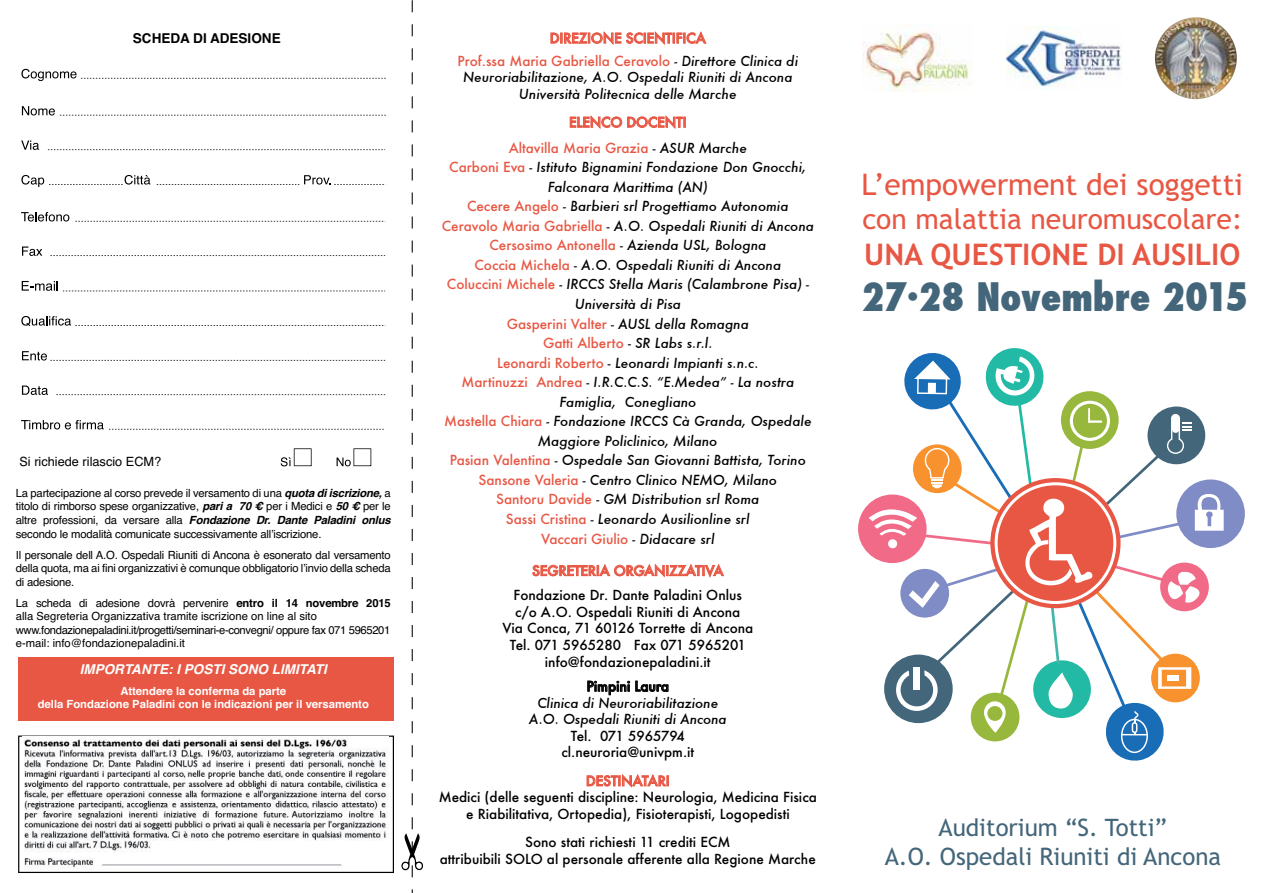
<style>
.page{position:relative;width:1263px;height:893px;background:#fff}
.page>*{position:absolute;margin:0;border:0;box-sizing:border-box;transform-origin:0 0}
.t1{font:800 condensed 38.1px "Futura";color:#44667a}
.t2{font:29.85px "Trebuchet MS";color:#e85744}
.t3{font:700 29.85px "Trebuchet MS";color:#e85744}
.t4{font:28.2px "Trebuchet MS";color:#e85744}
.t5{font:24px/28.8px "Trebuchet MS";color:#44667a;text-align:center}
.t6{font:italic 500 13.5px/19.5px "Futura";color:#000;text-align:center}
.t7{font:500 13.5px/16.5px "Futura";color:#000;text-align:center}
.t8{font:500 13.5px/22.5px "Futura";letter-spacing:-.01em;color:#e85744;text-align:center}
.t9{font:italic 700 13.5px "Helvetica";color:#fff}
.t10{font:700 13.5px "Helvetica";color:#000}
.t11{font:12.75px "Helvetica";color:#000}
.t12{font:11.25px/13.5px "Helvetica";letter-spacing:-.015em;color:#000;text-align:justify}
.t13{font:700 11.25px/13.5px "Helvetica";color:#fff;text-align:center}
.s1{font-weight:700;font-style:italic}
.s2{font-weight:700}
.s3{font-style:italic;color:#000}
.s4{font-style:normal;color:#e85744}
</style>
<div class="page">
<svg style="left:18px;top:736px;width:376px;height:137px"></svg>
<img style="left:23px;top:737px;width:365px;height:133px">
<svg style="left:21px;top:69px;width:365px;height:12px"></svg>
<svg style="left:22px;top:106px;width:364px;height:10px"></svg>
<svg style="left:21px;top:141px;width:18px;height:9px"></svg>
<svg style="left:48px;top:149px;width:337px;height:1px"></svg>
<svg style="left:21px;top:175px;width:129px;height:12px"></svg>
<svg style="left:157px;top:175px;width:229px;height:10px"></svg>
<svg style="left:21px;top:316px;width:364px;height:10px"></svg>
<svg style="left:22px;top:351px;width:363px;height:10px"></svg>
<svg style="left:21px;top:212px;width:48px;height:10px"></svg>
<svg style="left:75px;top:221px;width:310px;height:1px"></svg>
<svg style="left:22px;top:247px;width:20px;height:9px"></svg>
<svg style="left:50px;top:255px;width:335px;height:1px"></svg>
<svg style="left:22px;top:386px;width:26px;height:9px"></svg>
<svg style="left:56px;top:394px;width:329px;height:1px"></svg>
<svg style="left:21px;top:420px;width:363px;height:10px"></svg>
<svg style="left:22px;top:281px;width:363px;height:11px"></svg>
<svg style="left:337px;top:448px;width:34px;height:18px"></svg>
<svg style="left:281px;top:448px;width:31px;height:18px"></svg>
<svg style="left:412px;top:0;width:1px;height:12px"></svg>
<svg style="left:412px;top:24px;width:1px;height:12px"></svg>
<svg style="left:412px;top:48px;width:1px;height:12px"></svg>
<svg style="left:412px;top:72px;width:1px;height:12px"></svg>
<svg style="left:412px;top:96px;width:1px;height:12px"></svg>
<svg style="left:412px;top:120px;width:1px;height:12px"></svg>
<svg style="left:412px;top:144px;width:1px;height:12px"></svg>
<svg style="left:412px;top:168px;width:1px;height:12px"></svg>
<svg style="left:412px;top:192px;width:1px;height:13px"></svg>
<svg style="left:412px;top:217px;width:1px;height:12px"></svg>
<svg style="left:412px;top:241px;width:1px;height:12px"></svg>
<svg style="left:412px;top:265px;width:1px;height:12px"></svg>
<svg style="left:412px;top:289px;width:1px;height:12px"></svg>
<svg style="left:412px;top:313px;width:1px;height:12px"></svg>
<svg style="left:412px;top:337px;width:1px;height:12px"></svg>
<svg style="left:412px;top:361px;width:1px;height:12px"></svg>
<svg style="left:412px;top:385px;width:1px;height:12px"></svg>
<svg style="left:412px;top:409px;width:1px;height:12px"></svg>
<svg style="left:412px;top:433px;width:1px;height:12px"></svg>
<svg style="left:412px;top:457px;width:1px;height:12px"></svg>
<svg style="left:412px;top:481px;width:1px;height:12px"></svg>
<svg style="left:412px;top:505px;width:1px;height:12px"></svg>
<svg style="left:412px;top:529px;width:1px;height:12px"></svg>
<svg style="left:412px;top:553px;width:1px;height:12px"></svg>
<svg style="left:412px;top:577px;width:1px;height:12px"></svg>
<svg style="left:412px;top:601px;width:1px;height:12px"></svg>
<svg style="left:412px;top:625px;width:1px;height:12px"></svg>
<svg style="left:412px;top:649px;width:1px;height:12px"></svg>
<svg style="left:412px;top:673px;width:1px;height:12px"></svg>
<svg style="left:412px;top:697px;width:1px;height:12px"></svg>
<svg style="left:412px;top:721px;width:1px;height:12px"></svg>
<svg style="left:412px;top:745px;width:1px;height:12px"></svg>
<svg style="left:412px;top:769px;width:1px;height:12px"></svg>
<svg style="left:412px;top:793px;width:1px;height:12px"></svg>
<svg style="left:401px;top:817px;width:22px;height:60px"></svg>
<svg style="left:550px;top:31px;width:156px;height:14px"></svg>
<svg style="left:570px;top:115px;width:116px;height:14px"></svg>
<svg style="left:532px;top:564px;width:192px;height:14px"></svg>
<svg style="left:587px;top:681px;width:81px;height:14px"></svg>
<svg style="left:587px;top:774px;width:82px;height:14px"></svg>
<div style="left:18px;top:657px;width:376px;height:64px;background:#e85744"></div>
<img style="left:1006px;top:27px;width:115px;height:61px">
<img style="left:862px;top:31px;width:111px;height:60px">
<img style="left:1155px;top:17px;width:82px;height:82px;border-radius:41px">
<div style="left:1176px;top:479px;width:69px;height:69px;background:#808cc5;border-radius:50%"></div>
<div style="left:858px;top:494px;width:68px;height:69px;background:#f16a87;border-radius:50%"></div>
<svg style="left:869px;top:348px;width:355px;height:413px"></svg>
<p class="t10" style="left:133px;top:28px;width:149px">SCHEDA DI ADESIONE</p>
<p class="t11" style="left:19px;top:452px;width:143px">Si richiede rilascio ECM?</p>
<p class="t12" style="left:16px;top:487px;width:376px">La partecipazione al corso prevede il versamento di una <span class="s1">quota di iscrizione,</span> a titolo di rimborso spese organizzative, <span class="s1">pari a 70 €</span> per i Medici e <span class="s1">50 €</span> per le altre professioni, da versare alla <span class="s1">Fondazione Dr. Dante Paladini onlus </span>secondo le modalità comunicate successivamente all’iscrizione.</p>
<p class="t12" style="left:16px;top:548px;width:376px">Il personale dell A.O. Ospedali Riuniti di Ancona è esonerato dal versamento della quota, ma ai fini organizzativi è comunque obbligatorio l’invio della scheda di adesione.</p>
<p class="t12" style="left:16px;top:596px;width:376px;text-align:left">La scheda di adesione dovrà pervenire <span class="s2">entro il 14 novembre 2015 </span>alla Segreteria Organizzativa tramite iscrizione on line al sito www.fondazionepaladini.it/progetti/seminari-e-convegni/ oppure fax 071 5965201 e-mail: info@fondazionepaladini.it</p>
<p class="t9" style="left:80px;top:658px;width:249px">IMPORTANTE: I POSTI SONO LIMITATI</p>
<p class="t13" style="left:38px;top:684px;width:333px">Attendere la conferma da parte<br>della Fondazione Paladini con le indicazioni per il versamento</p>
<p class="t8" style="left:457px;top:27px;width:342px">DIREZIONE SCIENTIFICA<br>Prof.ssa Maria Gabriella Ceravolo <span class="s3">- Direttore Clinica di</span></p>
<p class="t6" style="left:463px;top:69px;width:331px;line-height:16.5px">Neuroriabilitazione, A.O. Ospedali Riuniti di Ancona<br>Università Politecnica delle Marche</p>
<p class="t8" style="left:509px;top:109px;width:240px;line-height:25.5px">ELENCO DOCENTI<br>Altavilla Maria Grazia <span class="s3">- ASUR Marche</span></p>
<p class="t6" style="left:442px;top:157px;width:374px"><span class="s4">Carboni Eva</span> - Istituto Bignamini Fondazione Don Gnocchi, Falconara Marittima (AN)<br><span class="s4">Cecere Angelo</span> - Barbieri srl Progettiamo Autonomia <span class="s4">Ceravolo Maria Gabriella</span> - A.O. Ospedali Riuniti di Ancona <span class="s4">Cersosimo Antonella</span> - Azienda USL, Bologna<br><span class="s4">Coccia Michela</span> - A.O. Ospedali Riuniti di Ancona<br><span class="s4">Coluccini Michele</span> - IRCCS Stella Maris (Calambrone Pisa) - Università di Pisa<br><span class="s4">Gasperini Valter</span> - AUSL della Romagna<br><span class="s4">Gatti Alberto</span> - SR Labs s.r.l.<br><span class="s4">Leonardi Roberto</span> - Leonardi Impianti s.n.c.<br><span class="s4">Martinuzzi Andrea</span> - I.R.C.C.S. “E.Medea” - La nostra Famiglia, Conegliano<br><span class="s4">Mastella Chiara</span> - Fondazione IRCCS Cà Granda, Ospedale Maggiore Policlinico, Milano<br><span class="s4">Pasian Valentina</span> - Ospedale San Giovanni Battista, Torino <span class="s4">Sansone Valeria</span> - Centro Clinico NEMO, Milano<br><span class="s4">Santoru Davide</span> - GM Distribution srl Roma<br><span class="s4">Sassi Cristina</span> - Leonardo Ausilionline srl<br><span class="s4">Vaccari Giulio</span> - Didacare srl</p>
<p class="t8" style="left:532px;top:559px;width:193px">SEGRETERIA ORGANIZZATIVA</p>
<p class="t7" style="left:502px;top:587px;width:252px">Fondazione Dr. Dante Paladini Onlus c/o A.O. Ospedali Riuniti di Ancona<br>Via Conca, 71 60126 Torrette di Ancona Tel. 071 5965280 Fax 071 5965201 info@fondazionepaladini.it</p>
<p class="t7" style="left:586px;top:678px;width:84px">Pimpini Laura</p>
<p class="t6" style="left:529px;top:694px;width:199px;line-height:16.5px">Clinica di Neuroriabilitazione<br>A.O. Ospedali Riuniti di Ancona</p>
<p class="t7" style="left:561px;top:727px;width:134px">Tel. 071 5965794 cl.neuroria@univpm.it</p>
<p class="t8" style="left:586px;top:769px;width:85px">DESTINATARI</p>
<p class="t7" style="left:439px;top:789px;width:380px">Medici (delle seguenti discipline: Neurologia, Medicina Fisica e Riabilitativa, Ortopedia), Fisioterapisti, Logopedisti</p>
<p class="t7" style="left:440px;top:834px;width:377px">Sono stati richiesti 11 crediti ECM<br>attribuibili SOLO al personale afferente alla Regione Marche</p>
<h2 class="t2" style="left:862px;top:167px;width:383px">L’empowerment dei soggetti</h2>
<h3 class="t4" style="left:862px;top:202px;width:382px">con malattia neuromuscolare:</h3>
<h2 class="t3" style="left:864px;top:236px;width:378px">UNA QUESTIONE DI AUSILIO</h2>
<h1 class="t1" style="left:862px;top:271px;width:388px">27·28 Novembre 2015</h1>
<h3 class="t5" style="left:885px;top:814px;width:338px">Auditorium “S. Totti”<br>A.O. Ospedali Riuniti di Ancona</h3>
</div>
